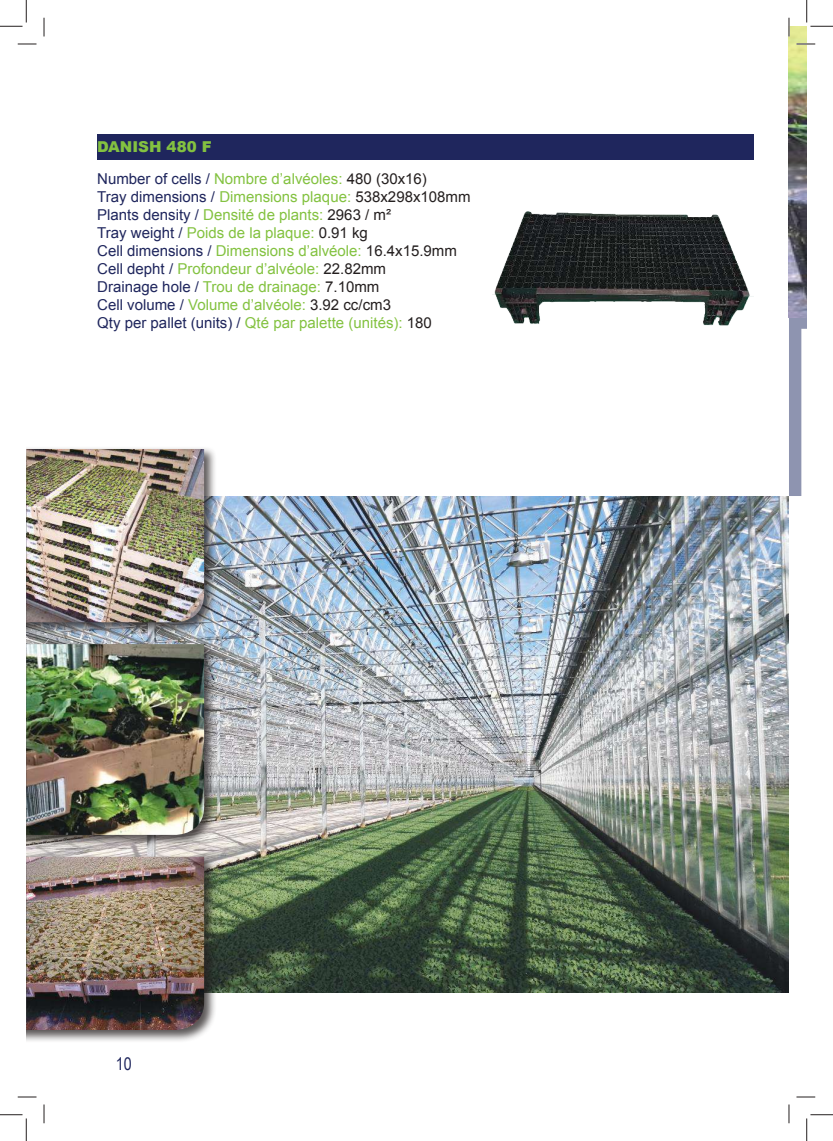
<style>
.page{position:relative;width:833px;height:1141px;background:#fff}
.page>*{position:absolute;margin:0;border:0;box-sizing:border-box;transform-origin:0 0}
.t1{font:17.5px "Arial Narrow";color:#1f265d}
.t2{font:15px/18px "Arial";color:#83c240}
.t3{font:900 15px "Arial";color:#83c240}
.s1{color:#1f265d}
.s2{color:#241f1f}
</style>
<div class="page">
<div style="left:97px;top:134px;width:656px;height:25px;background:#1f265d"></div>
<svg style="left:788px;top:317px;width:18px;height:179px"></svg>
<img style="left:788px;top:26px;width:18px;height:291px">
<img style="left:492px;top:211px;width:261px;height:115px">
<img style="left:26px;top:496px;width:762px;height:496px">
<div style="left:26px;top:641px;width:190px;height:206px;background:#241f1f;opacity:.75"></div>
<img style="left:26px;top:644px;width:178px;height:190px">
<div style="left:26px;top:446px;width:190px;height:188px;background:#241f1f;opacity:.75"></div>
<img style="left:26px;top:449px;width:178px;height:173px">
<div style="left:26px;top:854px;width:190px;height:188px;background:#241f1f;opacity:.75"></div>
<img style="left:26px;top:856px;width:178px;height:173px">
<svg style="left:18px;top:43px;width:18px;height:2px"></svg>
<svg style="left:796px;top:43px;width:18px;height:2px"></svg>
<svg style="left:18px;top:1096px;width:18px;height:1px"></svg>
<svg style="left:796px;top:1096px;width:18px;height:1px"></svg>
<svg style="left:43px;top:18px;width:2px;height:18px"></svg>
<svg style="left:43px;top:1104px;width:2px;height:19px"></svg>
<svg style="left:788px;top:18px;width:1px;height:18px"></svg>
<svg style="left:788px;top:1104px;width:1px;height:19px"></svg>
<svg style="left:0;top:0;width:27px;height:27px"></svg>
<svg style="left:0;top:1114px;width:27px;height:26px"></svg>
<svg style="left:806px;top:0;width:26px;height:27px"></svg>
<svg style="left:806px;top:1114px;width:26px;height:26px"></svg>
<p class="t3" style="left:97px;top:136px;width:116px">DANISH 480 F</p>
<p class="t2" style="left:97px;top:170px;width:374px"><span class="s1">Number of cells /</span> Nombre d’alvéoles: <span class="s2">480 (30x16)<br></span><span class="s1">Tray dimensions /</span> Dimensions plaque: <span class="s2">538x298x108mm </span><span class="s1">Plants density /</span> Densité de plants: <span class="s2">2963 / m²<br></span><span class="s1">Tray weight /</span> Poids de la plaque: <span class="s2">0.91 kg<br></span><span class="s1">Cell dimensions /</span> Dimensions d’alvéole: <span class="s2">16.4x15.9mm </span><span class="s1">Cell depht /</span> Profondeur d’alvéole: <span class="s2">22.82mm<br></span><span class="s1">Drainage hole /</span> Trou de drainage: <span class="s2">7.10mm<br></span><span class="s1">Cell volume /</span> Volume d’alvéole: <span class="s2">3.92 cc/cm3<br></span><span class="s1">Qty per pallet (units) /</span> Qté par palette (unités): <span class="s2">180</span></p>
<p class="t1" style="left:116px;top:1051px;width:17px">10</p>
</div>
